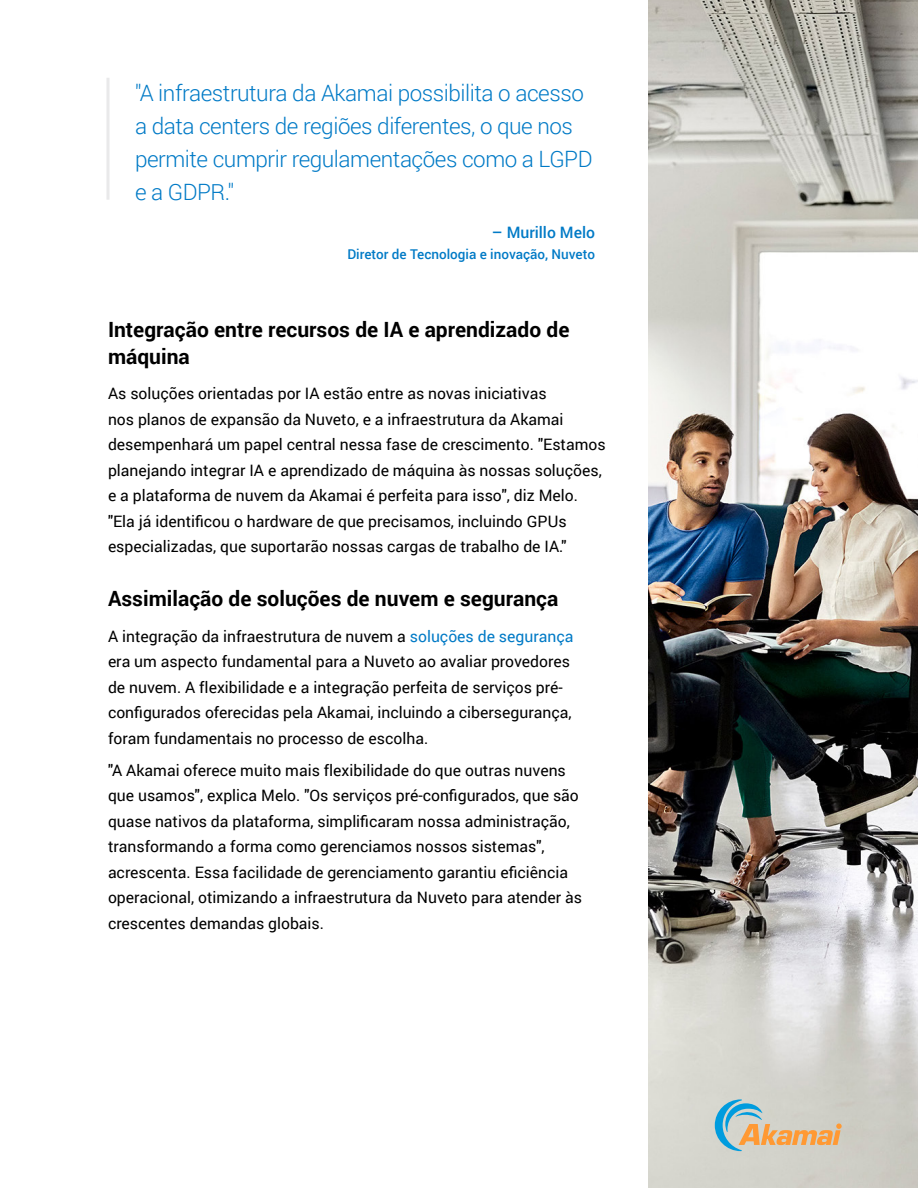
<style>
.page{position:relative;width:918px;height:1188px;background:#fff}
.page>*{position:absolute;margin:0;border:0;box-sizing:border-box;transform-origin:0 0}
.Pull_Quote{font:300 22.5px/33px "Roboto";letter-spacing:-.02em;color:#017ac6}
.Heading_2{font:700 21px/27px "Roboto";color:#000}
.Body{font:15.75px/25.5px "Roboto";color:#000}
.Quote_-_Name{font:500 15.75px "Roboto";color:#017ac6}
.Quote_-_Name-2{font:500 13.5px "Roboto";color:#017ac6}
.s1{color:#017ac6}
</style>
<div class="page">
<img style="left:648px;top:0;width:270px;height:1188px">
<svg style="left:715px;top:1099px;width:127px;height:52px;background:#c3c2b3"></svg>
<hr style="left:106px;top:78px;width:4px;height:122px;background:#f1f1f2">
<p class="Pull_Quote" style="left:135px;top:76px;width:459px">"A infraestrutura da Akamai possibilita o acesso a data centers de regiões diferentes, o que nos permite cumprir regulamentações como a LGPD e a GDPR."</p>
<p class="Quote_-_Name" style="left:492px;top:221px;width:105px">– Murillo Melo</p>
<p class="Quote_-_Name-2" style="left:347px;top:245px;width:249px">Diretor de Tecnologia e inovação, Nuveto</p>
<p class="Heading_2" style="left:108px;top:315px;width:463px">Integração entre recursos de IA e aprendizado de máquina</p>
<p class="Body" style="left:108px;top:380px;width:499px">As soluções orientadas por IA estão entre as novas iniciativas<br>nos planos de expansão da Nuveto, e a infraestrutura da Akamai desempenhará um papel central nessa fase de crescimento. "Estamos planejando integrar IA e aprendizado de máquina às nossas soluções, e a plataforma de nuvem da Akamai é perfeita para isso", diz Melo. "Ela já identificou o hardware de que precisamos, incluindo GPUs especializadas, que suportarão nossas cargas de trabalho de IA."</p>
<p class="Heading_2" style="left:108px;top:585px;width:452px">Assimilação de soluções de nuvem e segurança</p>
<p class="Body" style="left:108px;top:623px;width:467px">A integração da infraestrutura de nuvem a <span class="s1">soluções de segurança </span>era um aspecto fundamental para a Nuveto ao avaliar provedores de nuvem. A flexibilidade e a integração perfeita de serviços pré&shy;configurados oferecidas pela Akamai, incluindo a cibersegurança, foram fundamentais no processo de escolha.</p>
<p class="Body" style="left:108px;top:757px;width:476px">"A Akamai oferece muito mais flexibilidade do que outras nuvens que usamos", explica Melo. "Os serviços pré-configurados, que são quase nativos da plataforma, simplificaram nossa administração, transformando a forma como gerenciamos nossos sistemas", acrescenta. Essa facilidade de gerenciamento garantiu eficiência operacional, otimizando a infraestrutura da Nuveto para atender às crescentes demandas globais.</p>
</div>
